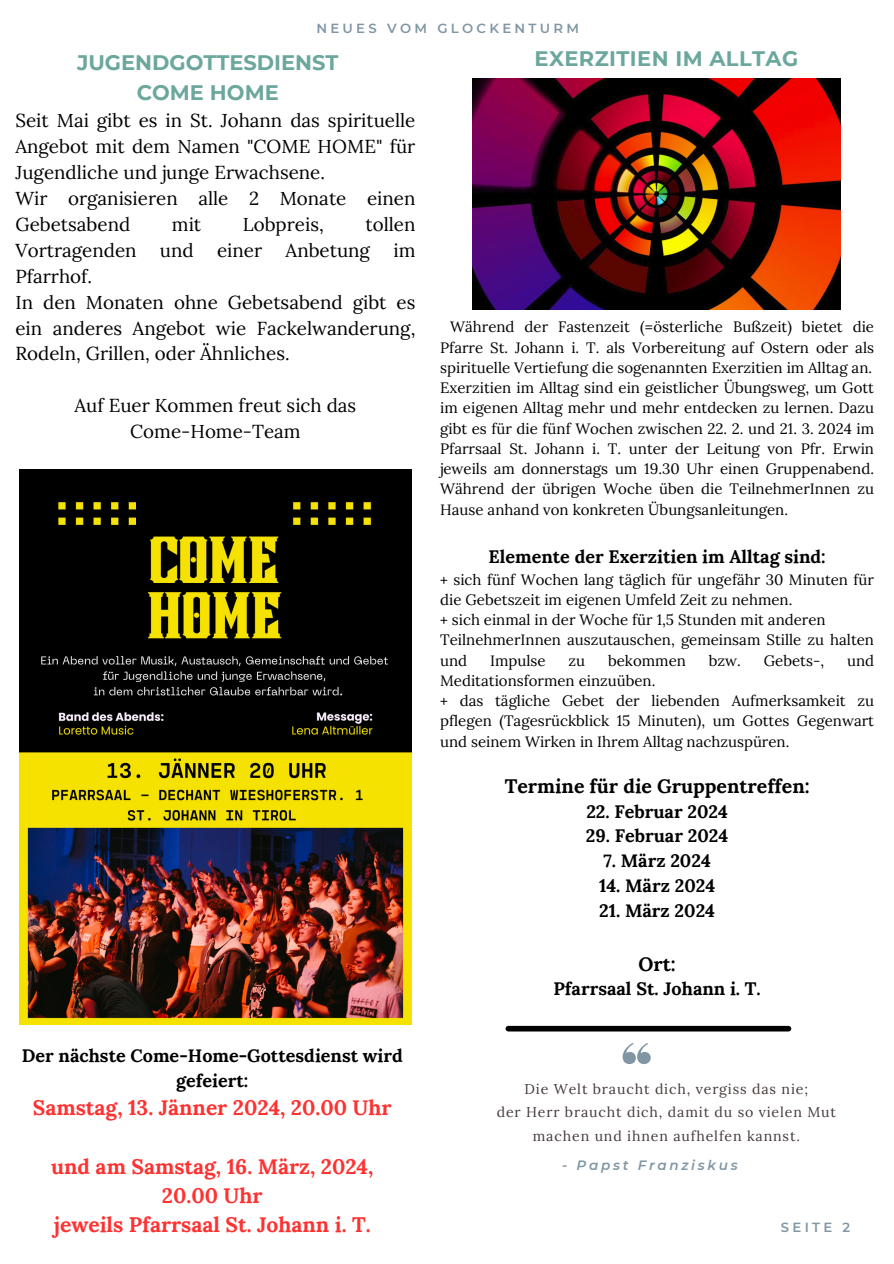
<style>
.page{position:relative;width:894px;height:1264px;background:#fff}
.page>*{position:absolute;margin:0;border:0;box-sizing:border-box;transform-origin:0 0}
.t1{font:700 21px/29.2px "Lora";color:#ff3131;text-align:center}
.t2{font:700 21px "Montserrat";color:#6ba79d}
.t3{font:700 21px "Montserrat";letter-spacing:.02em;color:#6ba79d}
.t4{font:700 19.5px "Lora";color:#000}
.t5{font:18.75px/25.8px "Lora";color:#000;text-align:justify}
.t6{font:700 18px/24.8px "Lora";color:#000;text-align:center}
.t7{font:15px/20.2px "Lora";color:#000;text-align:justify}
.t8{font:14.1px/23.7px "Lora";letter-spacing:.06em;color:#463a3a;text-align:center}
.t9{font:italic 600 13.5px "Montserrat";letter-spacing:.2em;color:#8096a4}
.t10{font:600 13.2px "Montserrat";letter-spacing:.25em;color:#8096a4}
</style>
<div class="page">
<svg style="left:622px;top:1043px;width:28px;height:21px"></svg>
<div style="left:508px;top:1025px;width:280px;height:6px;background:#000"></div>
<img style="left:19px;top:469px;width:392px;height:555px">
<img style="left:472px;top:78px;width:368px;height:231px">
<p class="t10" style="left:316px;top:20px;width:264px">NEUES VOM GLOCKENTURM</p>
<p class="t2" style="left:77px;top:50px;width:263px">JUGENDGOTTESDIENST</p>
<p class="t2" style="left:137px;top:79px;width:143px">COME HOME</p>
<p class="t5" style="left:15px;top:108px;width:401px">Seit Mai gibt es in St. Johann das spirituelle Angebot mit dem Namen "COME HOME" für Jugendliche und junge Erwachsene.</p>
<p class="t5" style="left:15px;top:185px;width:401px">Wir organisieren alle 2 Monate einen<br>Gebetsabend</p>
<p class="t5" style="left:15px;top:211px;width:401px;text-indent:350px">tollen Vortragenden und einer Anbetung im Pfarrhof.</p>
<p class="t5" style="left:15px;top:289px;width:401px">In den Monaten ohne Gebetsabend gibt es ein anderes Angebot wie Fackelwanderung, Rodeln, Grillen, oder Ähnliches.</p>
<p class="t5" style="left:75px;top:392px;width:283px">Auf Euer Kommen freut sich das</p>
<p class="t5" style="left:130px;top:418px;width:172px">Come-Home-Team</p>
<p class="t5" style="left:172px;top:211px;width:31px">mit</p>
<p class="t5" style="left:243px;top:211px;width:82px">Lobpreis,</p>
<p class="t6" style="left:22px;top:1043px;width:382px">Der nächste Come-Home-Gottesdienst wird gefeiert:</p>
<p class="t1" style="left:33px;top:1092px;width:360px">Samstag, 13. Jänner 2024, 20.00 Uhr</p>
<p class="t1" style="left:51px;top:1151px;width:323px">und am Samstag, 16. März, 2024,<br>20.00 Uhr</p>
<p class="t1" style="left:54px;top:1209px;width:318px">jeweils Pfarrsaal St. Johann i. T.</p>
<p class="t3" style="left:534px;top:46px;width:265px">EXERZITIEN IM ALLTAG</p>
<p class="t7" style="left:440px;top:317px;width:435px;text-indent:10px">Während der Fastenzeit (=österliche Bußzeit) bietet die Pfarre St. Johann i. T. als Vorbereitung auf Ostern oder als spirituelle Vertiefung die sogenannten Exerzitien im Alltag an.</p>
<p class="t7" style="left:440px;top:377px;width:435px">Exerzitien im Alltag sind ein geistlicher Übungsweg, um Gott im eigenen Alltag mehr und mehr entdecken zu lernen. Dazu gibt es für die fünf Wochen zwischen 22. 2. und 21. 3. 2024 im Pfarrsaal St. Johann i. T. unter der Leitung von Pfr. Erwin jeweils am donnerstags um 19.30 Uhr einen Gruppenabend.<br>Während der übrigen Woche üben die TeilnehmerInnen zu Hause anhand von konkreten Übungsanleitungen.</p>
<p class="t6" style="left:488px;top:544px;width:338px">Elemente der Exerzitien im Alltag sind:</p>
<p class="t7" style="left:440px;top:569px;width:435px">+ sich fünf Wochen lang täglich für ungefähr 30 Minuten für die Gebetszeit im eigenen Umfeld Zeit zu nehmen.</p>
<p class="t7" style="left:440px;top:609px;width:387px">+ sich einmal in der Woche für 1,5 Stunden mit anderen</p>
<p class="t7" style="left:440px;top:629px;width:435px">TeilnehmerInnen auszutauschen, gemeinsam Stille zu halten und</p>
<p class="t7" style="left:490px;top:650px;width:57px">Impulse</p>
<p class="t7" style="left:568px;top:650px;width:18px">zu</p>
<p class="t7" style="left:608px;top:650px;width:79px">bekommen</p>
<p class="t7" style="left:708px;top:650px;width:34px">bzw.</p>
<p class="t7" style="left:763px;top:650px;width:62px">Gebets-,</p>
<p class="t7" style="left:846px;top:650px;width:29px">und</p>
<p class="t7" style="left:440px;top:670px;width:217px">Meditationsformen einzuüben.</p>
<p class="t7" style="left:440px;top:690px;width:435px">+ das tägliche Gebet der liebenden Aufmerksamkeit zu pflegen (Tagesrückblick 15 Minuten), um Gottes Gegenwart und seinem Wirken in Ihrem Alltag nachzuspüren.</p>
<p class="t4" style="left:504px;top:773px;width:306px">Termine für die Gruppentreffen:</p>
<p class="t6" style="left:586px;top:798px;width:143px">22. Februar 2024</p>
<p class="t6" style="left:586px;top:823px;width:144px">29. Februar 2024</p>
<p class="t6" style="left:603px;top:848px;width:109px">7. März 2024</p>
<p class="t6" style="left:599px;top:872px;width:118px">14. März 2024</p>
<p class="t6" style="left:599px;top:897px;width:117px">21. März 2024</p>
<p class="t4" style="left:638px;top:951px;width:39px">Ort:</p>
<p class="t6" style="left:553px;top:976px;width:209px">Pfarrsaal St. Johann i. T.</p>
<p class="t8" style="left:524px;top:1076px;width:285px">Die Welt braucht dich, vergiss das nie;</p>
<p class="t8" style="left:496px;top:1100px;width:341px">der Herr braucht dich, damit du so vielen Mut machen und ihnen aufhelfen kannst.</p>
<p class="t9" style="left:562px;top:1157px;width:177px">- Papst Franziskus</p>
<p class="t10" style="left:780px;top:1218px;width:71px">SEITE 2</p>
</div>
